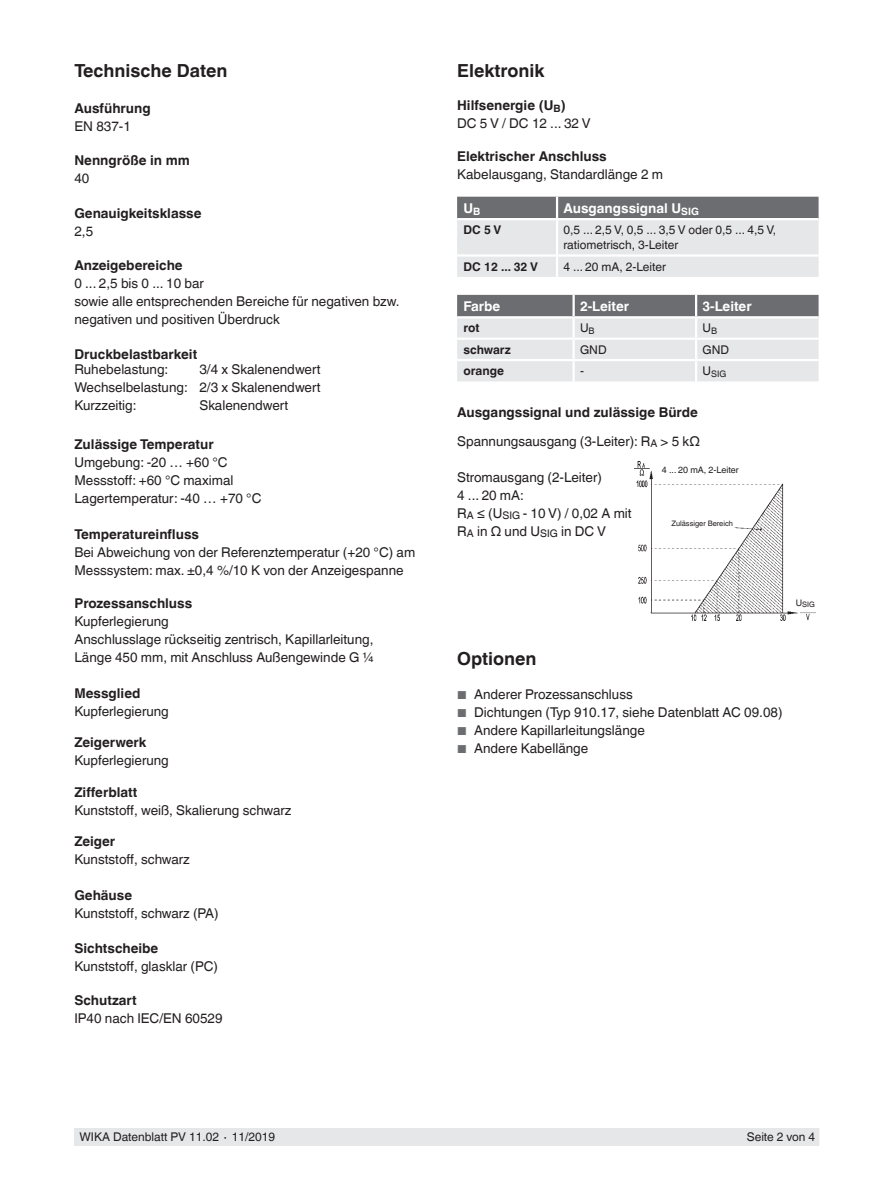
<style>
.page{position:relative;width:893px;height:1188px;background:#fff}
.page>*{position:absolute;margin:0;border:0;box-sizing:border-box;transform-origin:0 0}
.t1{font:700 18px "Helvetica World";color:#231f20}
.t2{font:13.5px/18px "Helvetica World";color:#231f20}
.t3{font:700 13.5px/18px "Helvetica World";color:#231f20}
.t4{font:700 13.5px "Helvetica World";color:#fff}
.t5{font:12px/15px "Helvetica World";color:#231f20}
.t6{font:700 12px "Helvetica World";color:#231f20}
.t7{font:9px "Helvetica World";color:#231f20}
.t8{font:7.5px "Helvetica World";color:#231f20}
.s1{font-weight:400}
.s2{font-weight:700}
.s3{font-size:11.55px;color:#6c6d70}
</style>
<div class="page">
<div style="left:75px;top:1128px;width:744px;height:17px;background:#e6e7e9"></div>
<svg style="left:457px;top:197px;width:362px;height:80px;background:#c4c5c7"></svg>
<hr style="left:556px;top:197px;width:2px;height:21px;background:#fff">
<hr style="left:556px;top:220px;width:2px;height:34px;background:#fff">
<hr style="left:457px;top:254px;width:100px;height:3px;background:#fff">
<hr style="left:557px;top:254px;width:262px;height:3px;background:#fff">
<hr style="left:556px;top:257px;width:2px;height:20px;background:#fff">
<hr style="left:457px;top:218px;width:100px;height:2px;background:#fff">
<hr style="left:557px;top:218px;width:262px;height:2px;background:#fff">
<svg style="left:457px;top:295px;width:362px;height:86px;background:#c8c9cb"></svg>
<hr style="left:572px;top:361px;width:3px;height:20px;background:#fff">
<hr style="left:695px;top:361px;width:2px;height:20px;background:#fff">
<hr style="left:457px;top:359px;width:117px;height:2px;background:#fff">
<hr style="left:574px;top:359px;width:122px;height:2px;background:#fff">
<hr style="left:696px;top:359px;width:123px;height:2px;background:#fff">
<hr style="left:457px;top:316px;width:117px;height:2px;background:#fff">
<hr style="left:574px;top:316px;width:122px;height:2px;background:#fff">
<hr style="left:696px;top:316px;width:123px;height:2px;background:#fff">
<img style="left:635px;top:461px;width:180px;height:159px">
<h1 class="t1" style="left:74px;top:60px;width:155px">Technische Daten</h1>
<p class="t3" style="left:74px;top:99px;width:78px">Ausführung</p>
<p class="t2" style="left:74px;top:117px;width:58px">EN 837-1</p>
<p class="t3" style="left:74px;top:152px;width:117px">Nenngröße in mm</p>
<p class="t2" style="left:74px;top:170px;width:17px">40</p>
<p class="t3" style="left:74px;top:204px;width:129px">Genauigkeitsklasse</p>
<p class="t2" style="left:74px;top:222px;width:20px">2,5</p>
<p class="t3" style="left:74px;top:257px;width:110px">Anzeigebereiche</p>
<p class="t2" style="left:74px;top:275px;width:327px">0 ... 2,5 bis 0 ... 10 bar<br>sowie alle entsprechenden Bereiche für negativen bzw. negativen und positiven Überdruck</p>
<p class="t3" style="left:74px;top:345px;width:124px">Druckbelastbarkeit</p>
<p class="t2" style="left:74px;top:361px;width:95px">Ruhebelastung:</p>
<p class="t2" style="left:74px;top:361px;width:247px;text-align:justify;text-indent:125px">3/4 x Skalenendwert Wechselbelastung: 2/3 x Skalenendwert Kurzzeitig:</p>
<p class="t2" style="left:199px;top:397px;width:90px">Skalenendwert</p>
<p class="t3" style="left:74px;top:435px;width:141px">Zulässige Temperatur</p>
<p class="t2" style="left:74px;top:453px;width:189px">Umgebung: -20 … +60 °C<br>Messstoff: +60 °C maximal<br>Lagertemperatur: -40 … +70 °C</p>
<p class="t3" style="left:74px;top:525px;width:126px">Temperatureinfluss</p>
<p class="t2" style="left:74px;top:543px;width:342px">Bei Abweichung von der Referenztemperatur (+20 °C) am<br>Messsystem: max. ±0,4 %/10 K von der Anzeigespanne</p>
<p class="t3" style="left:74px;top:594px;width:119px">Prozessanschluss</p>
<p class="t2" style="left:74px;top:612px;width:301px">Kupferlegierung<br>Anschlusslage rückseitig zentrisch, Kapillarleitung,<br>Länge 450 mm, mit Anschluss Außengewinde G ¼</p>
<p class="t3" style="left:74px;top:684px;width:68px">Messglied</p>
<p class="t2" style="left:74px;top:702px;width:96px">Kupferlegierung</p>
<p class="t3" style="left:74px;top:733px;width:74px">Zeigerwerk</p>
<p class="t2" style="left:74px;top:751px;width:96px">Kupferlegierung</p>
<p class="t3" style="left:74px;top:783px;width:64px">Zifferblatt</p>
<p class="t2" style="left:74px;top:801px;width:219px">Kunststoff, weiß, Skalierung schwarz</p>
<p class="t3" style="left:74px;top:832px;width:42px">Zeiger</p>
<p class="t2" style="left:74px;top:850px;width:117px">Kunststoff, schwarz</p>
<p class="t3" style="left:74px;top:886px;width:59px">Gehäuse</p>
<p class="t2" style="left:74px;top:904px;width:146px">Kunststoff, schwarz (PA)</p>
<p class="t3" style="left:74px;top:939px;width:85px">Sichtscheibe</p>
<p class="t2" style="left:74px;top:957px;width:145px">Kunststoff, glasklar (PC)</p>
<p class="t3" style="left:74px;top:991px;width:64px">Schutzart</p>
<p class="t2" style="left:74px;top:1009px;width:150px">IP40 nach IEC/EN 60529</p>
<h1 class="t1" style="left:457px;top:60px;width:89px">Elektronik</h1>
<p class="t3" style="left:457px;top:96px;width:135px">Hilfsenergie (U<sub>B</sub>)<br><span class="s1">DC 5 V / DC 12 ... 32 V</span></p>
<p class="t3" style="left:457px;top:147px;width:151px">Elektrischer Anschluss</p>
<p class="t2" style="left:457px;top:165px;width:207px">Kabelausgang, Standardlänge 2 m</p>
<p class="t4" style="left:463px;top:200px;width:18px">U<sub>B</sub></p>
<p class="t4" style="left:563px;top:200px;width:137px">Ausgangssignal U<sub>SIG</sub></p>
<p class="t6" style="left:463px;top:223px;width:40px">DC 5 V</p>
<p class="t5" style="left:563px;top:222px;width:214px">0,5 ... 2,5 V, 0,5 ... 3,5 V oder 0,5 ... 4,5 V, ratiometrisch, 3-Leiter</p>
<p class="t6" style="left:463px;top:259px;width:76px">DC 12 ... 32 V</p>
<p class="t5" style="left:563px;top:259px;width:104px">4 ... 20 mA, 2-Leiter</p>
<p class="t4" style="left:463px;top:298px;width:38px">Farbe</p>
<p class="t4" style="left:580px;top:298px;width:51px">2-Leiter</p>
<p class="t4" style="left:702px;top:298px;width:51px">3-Leiter</p>
<p class="t6" style="left:463px;top:321px;width:18px">rot</p>
<p class="t5" style="left:580px;top:321px;width:16px">U<sub>B</sub></p>
<p class="t5" style="left:702px;top:321px;width:16px">U<sub>B</sub></p>
<p class="t6" style="left:463px;top:343px;width:49px">schwarz</p>
<p class="t5" style="left:580px;top:342px;width:28px">GND</p>
<p class="t5" style="left:702px;top:342px;width:28px">GND</p>
<p class="t6" style="left:463px;top:364px;width:42px">orange</p>
<p class="t5" style="left:580px;top:363px;width:5px">-</p>
<p class="t7" style="left:702px;top:368px;width:25px"><sup>U</sup>SIG</p>
<p class="t2" style="left:457px;top:399px;width:244px;line-height:28.5px"><span class="s2">Ausgangssignal und zulässige Bürde<br></span>Spannungsausgang (3-Leiter): R<sub>A</sub> &gt; 5 kΩ</p>
<p class="t2" style="left:457px;top:468px;width:176px">Stromausgang (2-Leiter)<br>4 ... 20 mA:<br>R<sub>A</sub> ≤ (U<sub>SIG</sub> - 10 V) / 0,02 A mit<br>R<sub>A</sub> in Ω und U<sub>SIG</sub> in DC V</p>
<p class="t7" style="left:662px;top:464px;width:78px">4 ... 20 mA, 2-Leiter</p>
<p class="t8" style="left:671px;top:519px;width:63px">Zulässiger Bereich</p>
<p class="t8" style="left:796px;top:600px;width:21px"><sup>U</sup>SIG</p>
<h1 class="t1" style="left:457px;top:648px;width:81px">Optionen</h1>
<p class="t2" style="left:457px;top:686px;width:177px"><span class="s3">■</span> Anderer Prozessanschluss</p>
<p class="t2" style="left:457px;top:704px;width:327px"><span class="s3">■</span> Dichtungen (Typ 910.17, siehe Datenblatt AC 09.08)</p>
<p class="t2" style="left:457px;top:722px;width:189px"><span class="s3">■</span> Andere Kapillarleitungslänge</p>
<p class="t2" style="left:457px;top:740px;width:133px"><span class="s3">■</span> Andere Kabellänge</p>
<p class="t5" style="left:80px;top:1130px;width:197px">WIKA Datenblatt PV 11.02 ∙ 11/2019</p>
<p class="t5" style="left:747px;top:1130px;width:70px">Seite 2 von 4</p>
</div>
